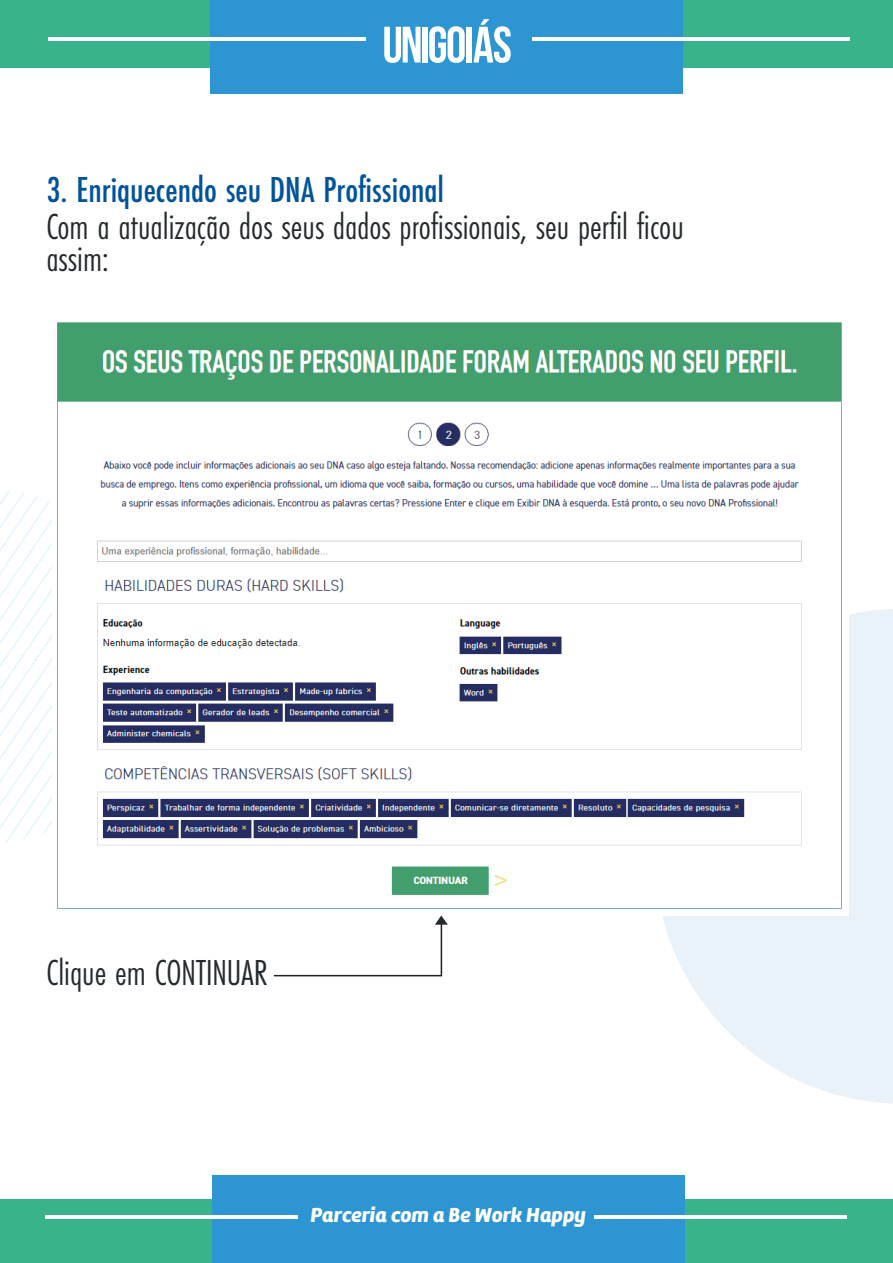
<style>
.page{position:relative;width:893px;height:1263px;background:#fff}
.page>*{position:absolute;margin:0;border:0;box-sizing:border-box;transform-origin:0 0}
.t1{font:37.5px/31.5px "Futura PT Cond";color:#252a2d}
.t2{font:500 37.5px "Futura PT Cond";color:#01539c}
.t3{font:italic 21px "Amelia Basic Black";color:#fff}
</style>
<div class="page">
<svg style="left:662px;top:609px;width:231px;height:494px;fill:#e9f1f9"></svg>
<svg style="left:0;top:490px;width:52px;height:353px"></svg>
<img style="left:57px;top:322px;width:791px;height:593px">
<svg style="left:274px;top:915px;width:174px;height:61px"></svg>
<div style="left:0;top:0;width:893px;height:68px;background:#38b38a"></div>
<div style="left:210px;top:0;width:473px;height:94px;background:#2d95d2"></div>
<svg style="left:384px;top:27px;width:36px;height:36px"></svg>
<div style="left:422px;top:27px;width:6px;height:36px;background:#fff"></div>
<svg style="left:429px;top:26px;width:36px;height:37px"></svg>
<div style="left:466px;top:27px;width:6px;height:36px;background:#fff"></div>
<svg style="left:474px;top:19px;width:37px;height:44px"></svg>
<hr style="left:48px;top:38px;width:318px;height:3px;background:#fff">
<hr style="left:532px;top:38px;width:318px;height:3px;background:#fff">
<div style="left:0;top:1199px;width:893px;height:64px;background:#38b38a"></div>
<div style="left:212px;top:1175px;width:473px;height:88px;background:#2d95d2"></div>
<hr style="left:595px;top:1216px;width:252px;height:3px;background:#fff">
<hr style="left:45px;top:1216px;width:252px;height:3px;background:#fff">
<p class="t2" style="left:46px;top:167px;width:399px">3. Enriquecendo seu DNA Profissional</p>
<p class="t1" style="left:46px;top:211px;width:639px">Com a atualização dos seus dados profissionais, seu perfil ficou assim:</p>
<p class="t1" style="left:46px;top:957px;width:223px">Clique em CONTINUAR</p>
<p class="t3" style="left:312px;top:1199px;width:277px">Parceria com a Be Work Happy</p>
<p class="t3" style="left:311px;top:1202px;width:277px">Parceria com a Be Work Happy</p>
</div>
